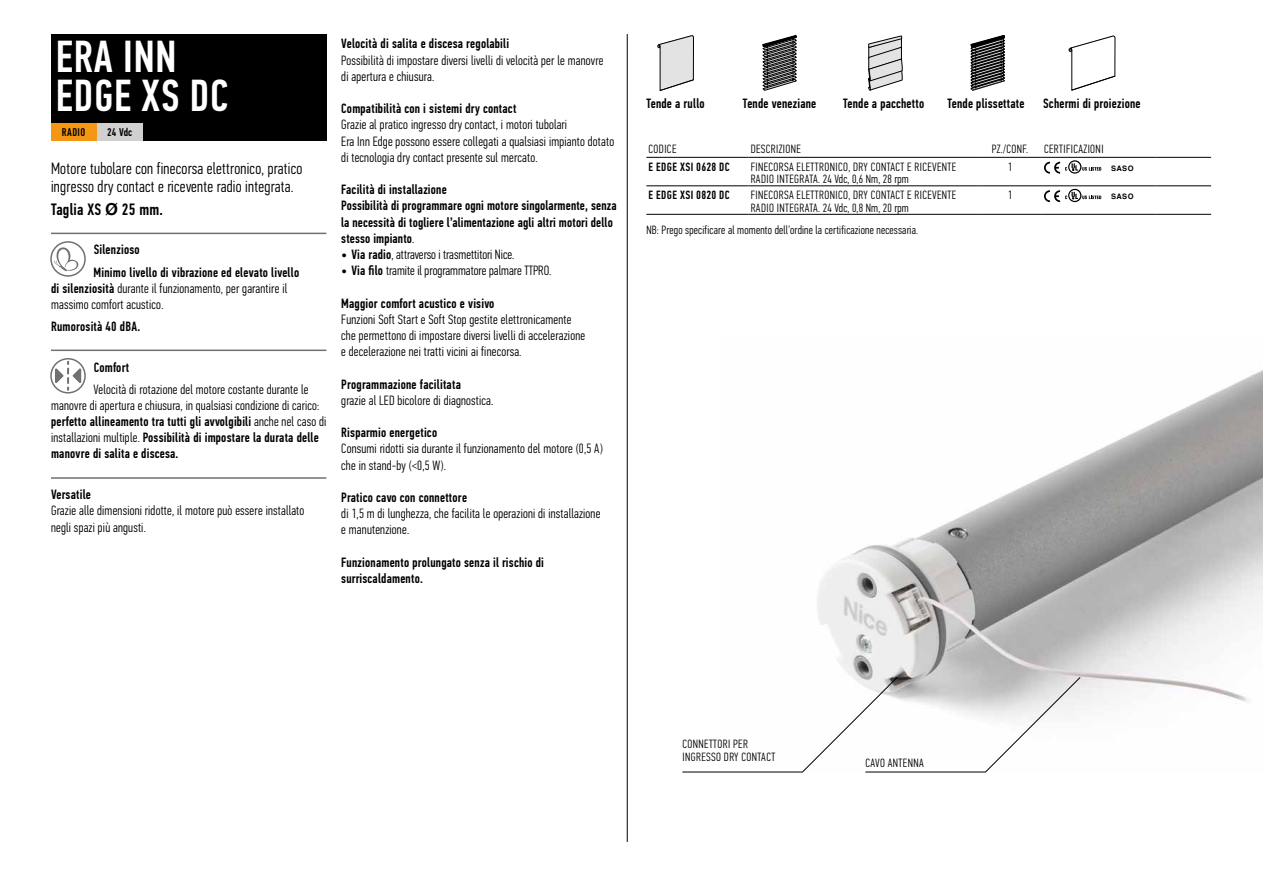
<style>
.page{position:relative;width:1263px;height:893px;background:#fff}
.page>*{position:absolute;margin:0;border:0;box-sizing:border-box;transform-origin:0 0}
.t1{font:500 45px/39px "PF Din Text Comp Pro";letter-spacing:.02em;color:#fff}
.t2{font:300 16.5px/18px "PF Din Text Comp Pro";letter-spacing:.015em;color:#000}
.t3{font:500 16.5px "PF Din Text Comp Pro";letter-spacing:.015em;color:#000}
.t4{font:300 13.5px/16.2px "PF Din Text Comp Pro";letter-spacing:.015em;color:#000}
.t5{font:500 13.5px/16.2px "PF Din Text Comp Pro";letter-spacing:.015em;color:#000}
.t6{font:300 12px/12.8px "PF Din Text Comp Pro";letter-spacing:.035em;color:#000}
.t7{font:300 12px "PF Din Text Comp Pro";letter-spacing:.015em;color:#000}
.t8{font:500 12px "PF Din Text Comp Pro";letter-spacing:.035em;color:#000}
.t9{font:500 11.25px "PF Din Text Comp Pro";letter-spacing:.035em;color:#000}
.t10{font:700 7.5px "Helvetica";letter-spacing:.06em;color:#000}
.s1{font-family:"Helvetica";font-weight:700}
.s2{font-weight:500}
.s3{font-weight:300}
</style>
<div class="page">
<img style="left:817px;top:370px;width:446px;height:335px">
<div style="left:51px;top:34px;width:275px;height:106px;background:#000"></div>
<div style="left:51px;top:123px;width:45px;height:17px;background:#f49715"></div>
<hr style="left:627px;top:34px;width:1px;height:808px;background:#000">
<div style="left:97px;top:123px;width:45px;height:17px;background:#d0d0d0"></div>
<svg style="left:657px;top:35px;width:37px;height:56px;background:#d6d6d6"></svg>
<svg style="left:660px;top:79px;width:34px;height:12px"></svg>
<svg style="left:763px;top:36px;width:33px;height:55px;background:#686868"></svg>
<svg style="left:868px;top:36px;width:34px;height:54px;background:#c2c2c2"></svg>
<svg style="left:971px;top:35px;width:34px;height:56px;background:#5f5f5f"></svg>
<svg style="left:1068px;top:35px;width:47px;height:56px"></svg>
<svg style="left:682px;top:677px;width:399px;height:95px"></svg>
<hr style="left:51px;top:233px;width:275px;height:1px;background:#71706f">
<div style="left:50px;top:241px;width:36px;height:36px;border:2px solid #71706f;border-radius:50%"></div>
<svg style="left:54px;top:246px;width:28px;height:25px"></svg>
<hr style="left:51px;top:350px;width:275px;height:1px;background:#71706f">
<div style="left:50px;top:358px;width:36px;height:36px;border:2px solid #71706f;border-radius:50%"></div>
<svg style="left:55px;top:361px;width:26px;height:30px"></svg>
<hr style="left:51px;top:477px;width:275px;height:2px;background:#71706f">
<hr style="left:646px;top:157px;width:102px;height:1px;background:#000">
<hr style="left:748px;top:157px;width:230px;height:1px;background:#000">
<hr style="left:1157px;top:157px;width:54px;height:1px;background:#000">
<hr style="left:646px;top:186px;width:102px;height:1px;background:#000">
<hr style="left:748px;top:186px;width:230px;height:1px;background:#000">
<hr style="left:1157px;top:186px;width:54px;height:1px;background:#000">
<hr style="left:646px;top:214px;width:102px;height:1px;background:#000">
<hr style="left:748px;top:214px;width:230px;height:1px;background:#000">
<hr style="left:1157px;top:214px;width:54px;height:1px;background:#000">
<hr style="left:978px;top:157px;width:64px;height:1px;background:#000">
<hr style="left:1042px;top:157px;width:115px;height:1px;background:#000">
<hr style="left:978px;top:186px;width:64px;height:1px;background:#000">
<hr style="left:1042px;top:186px;width:115px;height:1px;background:#000">
<hr style="left:978px;top:214px;width:64px;height:1px;background:#000">
<hr style="left:1042px;top:214px;width:115px;height:1px;background:#000">
<svg style="left:1068px;top:160px;width:13px;height:14px"></svg>
<svg style="left:1044px;top:162px;width:57px;height:12px"></svg>
<svg style="left:1044px;top:190px;width:57px;height:12px"></svg>
<h1 class="t1" style="left:56px;top:38px;width:174px">ERA INN<br>EDGE XS DC</h1>
<p class="t9" style="left:107px;top:126px;width:27px">24 Vdc</p>
<p class="t2" style="left:51px;top:159px;width:253px">Motore tubolare con finecorsa elettronico, pratico ingresso dry contact e ricevente radio integrata.</p>
<p class="t3" style="left:51px;top:200px;width:114px">Taglia XS <span class="s1">Ø</span> 25 mm.</p>
<p class="t5" style="left:94px;top:239px;width:207px;line-height:22.5px">Silenzioso<br>Minimo livello di vibrazione ed elevato livello</p>
<p class="t4" style="left:51px;top:280px;width:238px"><span class="s2">di silenziosità</span> durante il funzionamento, per garantire il massimo comfort acustico.</p>
<p class="t5" style="left:51px;top:318px;width:91px">Rumorosità 40 dBA.</p>
<p class="t5" style="left:94px;top:360px;width:37px">Comfort</p>
<p class="t4" style="left:51px;top:381px;width:277px;text-indent:43px">Velocità di rotazione del motore costante durante le manovre di apertura e chiusura, in qualsiasi condizione di carico: <span class="s2">perfetto allineamento tra tutti gli avvolgibili</span> anche nel caso di installazioni multiple. <span class="s2">Possibilità di impostare la durata delle manovre di salita e discesa.</span></p>
<p class="t5" style="left:51px;top:487px;width:41px">Versatile</p>
<p class="t4" style="left:51px;top:503px;width:255px">Grazie alle dimensioni ridotte, il motore può essere installato negli spazi più angusti.</p>
<p class="t9" style="left:62px;top:126px;width:25px">RADIO</p>
<p class="t5" style="left:341px;top:36px;width:169px">Velocità di salita e discesa regolabili</p>
<p class="t4" style="left:341px;top:52px;width:264px">Possibilità di impostare diversi livelli di velocità per le manovre di apertura e chiusura.</p>
<p class="t5" style="left:341px;top:101px;width:177px">Compatibilità con i sistemi dry contact</p>
<p class="t4" style="left:341px;top:117px;width:274px">Grazie al pratico ingresso dry contact, i motori tubolari<br>Era Inn Edge possono essere collegati a qualsiasi impianto dotato di tecnologia dry contact presente sul mercato.</p>
<p class="t5" style="left:341px;top:182px;width:277px">Facilità di installazione<br>Possibilità di programmare ogni motore singolarmente, senza la necessità di togliere l’alimentazione agli altri motori dello stesso impianto<span class="s3">.</span></p>
<p class="t4" style="left:341px;top:246px;width:175px"><span class="s2">• Via radio</span>, attraverso i trasmettitori Nice.</p>
<p class="t4" style="left:341px;top:262px;width:212px"><span class="s2">• Via filo</span> tramite il programmatore palmare TTPRO.</p>
<p class="t5" style="left:341px;top:295px;width:155px">Maggior comfort acustico e visivo</p>
<p class="t4" style="left:341px;top:311px;width:245px">Funzioni Soft Start e Soft Stop gestite elettronicamente che permettono di impostare diversi livelli di accelerazione e decelerazione nei tratti vicini ai finecorsa.</p>
<p class="t5" style="left:341px;top:376px;width:121px">Programmazione facilitata</p>
<p class="t4" style="left:341px;top:392px;width:154px">grazie al LED bicolore di diagnostica.</p>
<p class="t5" style="left:341px;top:425px;width:97px">Risparmio energetico</p>
<p class="t4" style="left:341px;top:441px;width:263px">Consumi ridotti sia durante il funzionamento del motore (0,5 A) che in stand-by (&lt;0,5 W).</p>
<p class="t5" style="left:341px;top:489px;width:127px">Pratico cavo con connettore</p>
<p class="t4" style="left:341px;top:505px;width:261px">di 1,5 m di lunghezza, che facilita le operazioni di installazione e manutenzione.</p>
<p class="t5" style="left:341px;top:554px;width:204px">Funzionamento prolungato senza il rischio di surriscaldamento.</p>
<p class="t5" style="left:646px;top:95px;width:60px">Tende a rullo</p>
<p class="t5" style="left:743px;top:95px;width:75px">Tende veneziane</p>
<p class="t5" style="left:843px;top:95px;width:83px">Tende a pacchetto</p>
<p class="t5" style="left:947px;top:95px;width:79px">Tende plissettate</p>
<p class="t5" style="left:1043px;top:95px;width:99px">Schermi di proiezione</p>
<p class="t6" style="left:649px;top:143px;width:29px">CODICE</p>
<p class="t6" style="left:751px;top:143px;width:52px">DESCRIZIONE</p>
<p class="t6" style="left:992px;top:143px;width:38px">PZ./CONF.</p>
<p class="t6" style="left:1044px;top:143px;width:61px">CERTIFICAZIONI</p>
<p class="t8" style="left:649px;top:159px;width:83px">E EDGE XSI 0628 DC</p>
<p class="t6" style="left:751px;top:160px;width:207px">FINECORSA ELETTRONICO, DRY CONTACT E RICEVENTE<br>RADIO INTEGRATA. 24 Vdc, 0,6 Nm, 28 rpm</p>
<p class="t6" style="left:1008px;top:160px;width:6px">1</p>
<p class="t10" style="left:1111px;top:162px;width:24px">SASO</p>
<p class="t8" style="left:649px;top:188px;width:83px">E EDGE XSI 0820 DC</p>
<p class="t6" style="left:751px;top:189px;width:207px">FINECORSA ELETTRONICO, DRY CONTACT E RICEVENTE<br>RADIO INTEGRATA. 24 Vdc, 0,8 Nm, 20 rpm</p>
<p class="t6" style="left:1008px;top:189px;width:6px">1</p>
<p class="t10" style="left:1111px;top:190px;width:24px">SASO</p>
<p class="t7" style="left:646px;top:223px;width:273px">NB: Prego specificare al momento dell’ordine la certificazione necessaria.</p>
<p class="t6" style="left:682px;top:737px;width:94px">CONNETTORI PER<br>INGRESSO DRY CONTACT</p>
<p class="t6" style="left:865px;top:757px;width:60px">CAVO ANTENNA</p>
</div>
